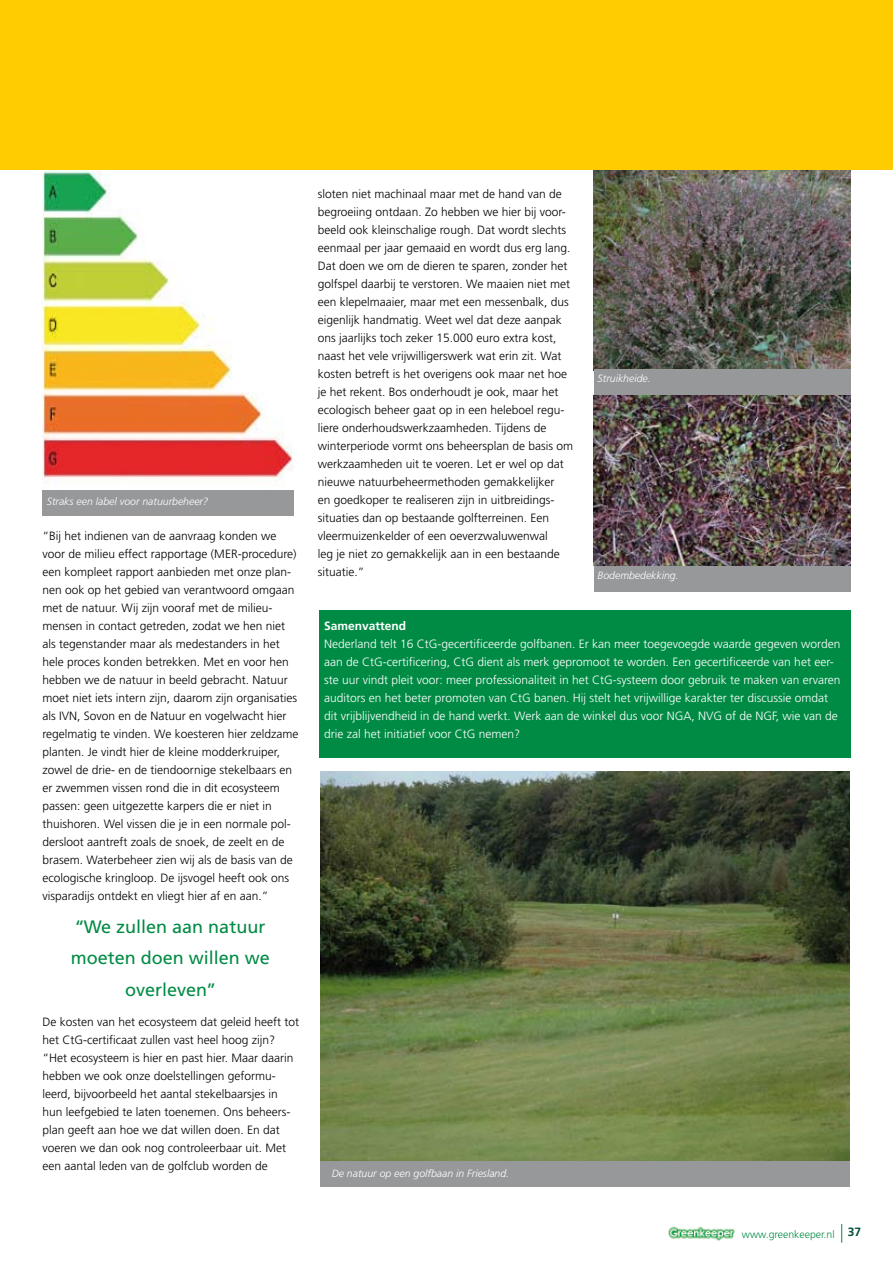
<style>
.page{position:relative;width:893px;height:1263px;background:#fff}
.page>*{position:absolute;margin:0;border:0;box-sizing:border-box;transform-origin:0 0}
.t1{font:18px/31.5px "Frutiger";color:#008b45;text-align:center}
.t2{font:300 12px/18px "Frutiger";color:#000}
.t3{font:300 12px/18px "Frutiger";color:#fff}
.t4{font:700 12px "Frutiger";color:#fff}
.t5{font:italic 300 10.5px "Frutiger";color:#fff}
.t6{font:300 10.5px "Frutiger";color:#008b45}
.s1{font-weight:700;font-size:12px;color:#00513c}
</style>
<div class="page">
<svg style="left:841px;top:1224px;width:1px;height:19px"></svg>
<img style="left:668px;top:1226px;width:67px;height:15px">
<img style="left:320px;top:772px;width:530px;height:389px">
<div style="left:320px;top:1161px;width:530px;height:25px;background:#97989a"></div>
<img style="left:43px;top:170px;width:253px;height:314px">
<div style="left:43px;top:490px;width:251px;height:26px;background:#97989a"></div>
<img style="left:594px;top:170px;width:256px;height:199px">
<div style="left:594px;top:369px;width:256px;height:25px;background:#97989a"></div>
<div style="left:0;top:0;width:893px;height:170px;background:#fecc00"></div>
<img style="left:594px;top:395px;width:256px;height:171px">
<div style="left:594px;top:566px;width:256px;height:25px;background:#97989a"></div>
<div style="left:319px;top:610px;width:531px;height:148px;background:#008b45"></div>
<p class="t5" style="left:47px;top:495px;width:163px">Straks een label voor natuurbeheer?</p>
<p class="t2" style="left:43px;top:527px;width:258px">“Bij het indienen van de aanvraag konden we voor de milieu effect rapportage (MER-procedure) een kompleet rapport aanbieden met onze plan&shy;nen ook op het gebied van verantwoord omgaan met de natuur. Wij zijn vooraf met de milieu&shy;mensen in contact getreden, zodat we hen niet als tegenstander maar als medestanders in het hele proces konden betrekken. Met en voor hen hebben we de natuur in beeld gebracht. Natuur moet niet iets intern zijn, daarom zijn organisaties als IVN, Sovon en de Natuur en vogelwacht hier regelmatig te vinden. We koesteren hier zeldzame planten. Je vindt hier de kleine modderkruiper, zowel de drie- en de tiendoornige stekelbaars en er zwemmen vissen rond die in dit ecosysteem passen: geen uitgezette karpers die er niet in thuishoren. Wel vissen die je in een normale pol&shy;dersloot aantreft zoals de snoek, de zeelt en de brasem. Waterbeheer zien wij als de basis van de ecologische kringloop. De ijsvogel heeft ook ons visparadijs ontdekt en vliegt hier af en aan.”</p>
<h1 class="t1" style="left:71px;top:910px;width:201px">‘‘We zullen aan natuur moeten doen willen we overleven’’</h1>
<p class="t2" style="left:43px;top:1013px;width:258px">De kosten van het ecosysteem dat geleid heeft tot het CtG-certificaat zullen vast heel hoog zijn? “Het ecosysteem is hier en past hier. Maar daarin hebben we ook onze doelstellingen geformu&shy;leerd, bijvoorbeeld het aantal stekelbaarsjes in hun leefgebied te laten toenemen. Ons beheers&shy;plan geeft aan hoe we dat willen doen. En dat voeren we dan ook nog controleerbaar uit. Met een aantal leden van de golfclub worden de</p>
<p class="t2" style="left:318px;top:185px;width:257px">sloten niet machinaal maar met de hand van de begroeiing ontdaan. Zo hebben we hier bij voor&shy;beeld ook kleinschalige rough. Dat wordt slechts eenmaal per jaar gemaaid en wordt dus erg lang.<br>Dat doen we om de dieren te sparen, zonder het golfspel daarbij te verstoren. We maaien niet met een klepelmaaier, maar met een messenbalk, dus eigenlijk handmatig. Weet wel dat deze aanpak ons jaarlijks toch zeker 15.000 euro extra kost, naast het vele vrijwilligerswerk wat erin zit. Wat kosten betreft is het overigens ook maar net hoe je het rekent. Bos onderhoudt je ook, maar het ecologisch beheer gaat op in een heleboel regu&shy;liere onderhoudswerkzaamheden. Tijdens de winterperiode vormt ons beheersplan de basis om werkzaamheden uit te voeren. Let er wel op dat nieuwe natuurbeheermethoden gemakkelijker<br>en goedkoper te realiseren zijn in uitbreidings&shy;situaties dan op bestaande golfterreinen. Een vleermuizenkelder of een oeverzwaluwenwal<br>leg je niet zo gemakkelijk aan in een bestaande situatie.”</p>
<p class="t5" style="left:598px;top:372px;width:55px">Struikheide.</p>
<p class="t5" style="left:598px;top:569px;width:83px">Bodembedekking.</p>
<p class="t4" style="left:324px;top:619px;width:84px">Samenvattend</p>
<p class="t3" style="left:324px;top:635px;width:518px">Nederland telt 16 CtG-gecertificeerde golfbanen. Er kan meer toegevoegde waarde gegeven worden aan de CtG-certificering, CtG dient als merk gepromoot te worden. Een gecertificeerde van het eer&shy;ste uur vindt pleit voor: meer professionaliteit in het CtG-systeem door gebruik te maken van ervaren auditors en het beter promoten van CtG banen. Hij stelt het vrijwillige karakter ter discussie omdat dit vrijblijvendheid in de hand werkt. Werk aan de winkel dus voor NGA, NVG of de NGF, wie van de drie zal het initiatief voor CtG nemen?</p>
<p class="t5" style="left:332px;top:1168px;width:179px">De natuur op een golfbaan in Friesland.</p>
<p class="t6" style="left:742px;top:1228px;width:121px">www.greenkeeper.nl <span class="s1">37</span></p>
</div>
